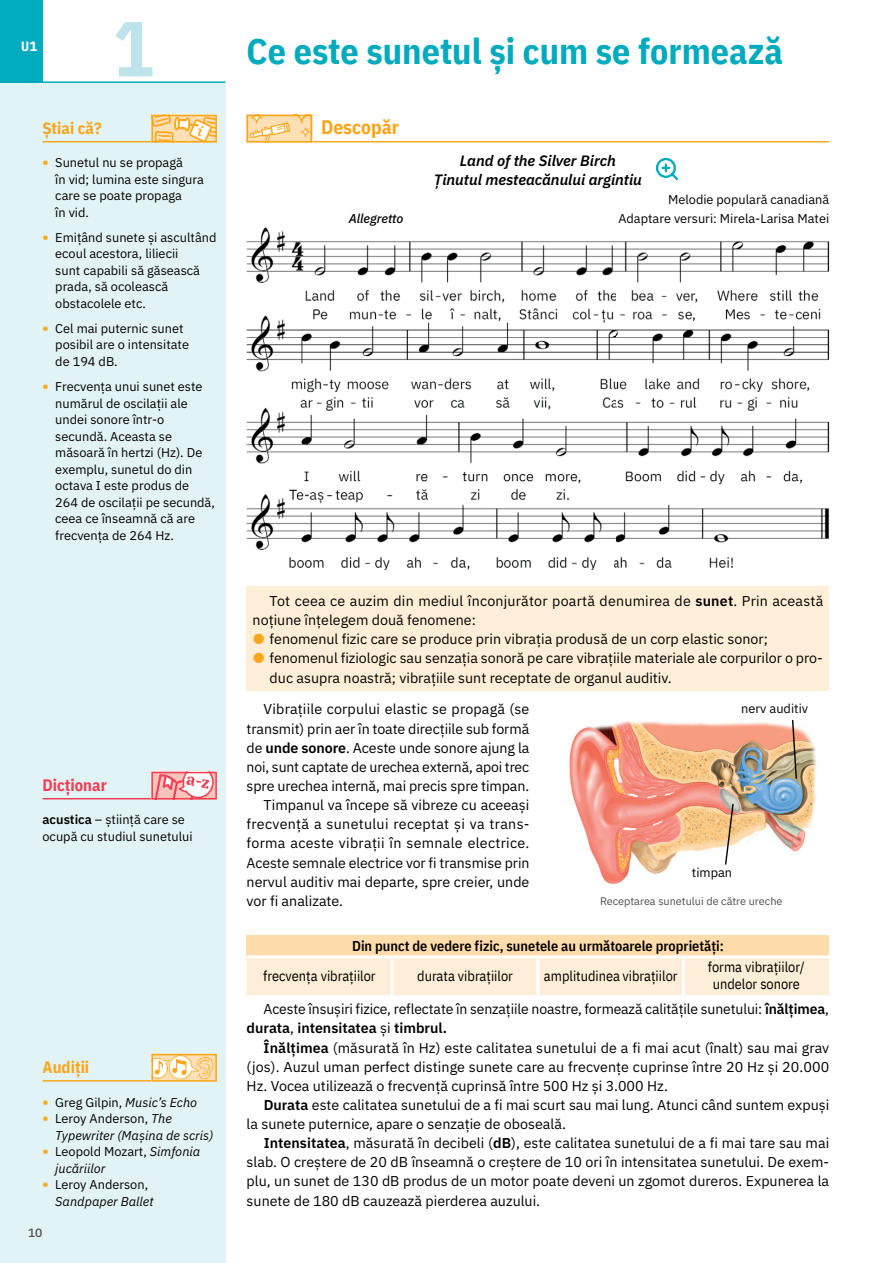
<style>
.page{position:relative;width:893px;height:1263px;background:#fff}
.page>*{position:absolute;margin:0;border:0;box-sizing:border-box;transform-origin:0 0}
.t1{font:700 78px "IBM Plex Sans Cond";color:#bce4ea}
.t2{font:700 36px "IBM Plex Sans Cond";color:#00abbd}
.t3{font:700 19.5px "IBM Plex Sans Cond";color:#faa61a}
.t4{font:700 16.5px "IBM Plex Sans Cond";color:#faa61a}
.t5{font:700 16.5px "IBM Plex Sans Cond";color:#ef4056}
.t6{font:italic 600 15px/19.2px "IBM Plex Sans";color:#000;text-align:center}
.t7{font:14.25px/19.2px "IBM Plex Sans";color:#000}
.t8{font:14.25px/16.5px "IBM Plex Sans Cond";color:#000;text-align:center}
.t9{font:14.25px "IBM Plex Sans";letter-spacing:.02em;color:#000}
.t10{font:600 14.25px "IBM Plex Sans Cond";color:#000}
.t11{font:700 13.5px "IBM Plex Mono";color:#fff}
.t12{font:12.75px/16.5px "IBM Plex Sans";color:#000}
.t13{font:italic 12.75px/16.5px "IBM Plex Sans";color:#000}
.t14{font:italic 500 12.75px "IBM Plex Sans";color:#000}
.t15{font:500 12px "IBM Plex Mono";color:#4d4d4f}
.t16{font:10.8px "IBM Plex Sans";color:#4d4d4f}
.s1{font-weight:700;font-size:14.25px;color:#faa61a}
.s2{font-weight:600}
.s3{font-style:italic}
.s4{font-weight:700;font-style:normal;font-size:14.25px;color:#faa61a}
.s5{font-style:normal}
</style>
<div class="page">
<div style="left:0;top:83px;width:225px;height:1180px;background:#e2f3f5"></div>
<div style="left:0;top:0;width:43px;height:83px;background:#00abbd"></div>
<hr style="left:21px;top:81px;width:204px;height:2px;background:#00abbd">
<hr style="left:43px;top:141px;width:174px;height:1px;background:#faa61a">
<img style="left:154px;top:118px;width:60px;height:21px">
<div style="left:151px;top:115px;width:66px;height:27px;border:2px solid #faa61a"></div>
<hr style="left:43px;top:798px;width:174px;height:1px;background:#ef4056">
<img style="left:154px;top:775px;width:60px;height:21px">
<div style="left:151px;top:772px;width:66px;height:27px;border:2px solid #ef4056"></div>
<hr style="left:43px;top:1080px;width:174px;height:1px;background:#faa61a">
<img style="left:154px;top:1057px;width:60px;height:21px">
<div style="left:151px;top:1054px;width:66px;height:27px;border:2px solid #faa61a"></div>
<hr style="left:247px;top:141px;width:582px;height:1px;background:#faa61a">
<img style="left:247px;top:227px;width:370px;height:343px">
<img style="left:617px;top:241px;width:212px;height:327px">
<div style="left:247px;top:587px;width:582px;height:104px;background:#ffeed7"></div>
<div style="left:247px;top:935px;width:582px;height:22px;background:#ffdcac"></div>
<div style="left:247px;top:958px;width:582px;height:37px;background:#ffeed7"></div>
<hr style="left:247px;top:955px;width:145px;height:3px;background:#fff">
<hr style="left:392px;top:955px;width:146px;height:3px;background:#fff">
<hr style="left:391px;top:958px;width:3px;height:37px;background:#fff">
<hr style="left:538px;top:955px;width:146px;height:3px;background:#fff">
<hr style="left:536px;top:958px;width:3px;height:37px;background:#fff">
<hr style="left:684px;top:955px;width:145px;height:3px;background:#fff">
<hr style="left:682px;top:958px;width:3px;height:37px;background:#fff">
<img style="left:250px;top:118px;width:59px;height:21px">
<div style="left:247px;top:115px;width:65px;height:27px;border:2px solid #faa61a"></div>
<img style="left:569px;top:721px;width:248px;height:163px">
<svg style="left:791px;top:720px;width:7px;height:60px"></svg>
<svg style="left:724px;top:803px;width:10px;height:63px"></svg>
<svg style="left:655px;top:157px;width:23px;height:23px"></svg>
<p class="t11" style="left:21px;top:35px;width:18px">U1</p>
<h1 class="t1" style="left:113px;top:-13px;width:44px">1</h1>
<p class="t4" style="left:43px;top:115px;width:61px">Știai că?</p>
<p class="t12" style="left:55px;top:154px;width:150px;text-indent:-13px"><span class="s1">•</span> Sunetul nu se propagă<br>în vid; lumina este singura care se poate propaga<br>în vid.</p>
<p class="t12" style="left:55px;top:228px;width:163px;text-indent:-13px"><span class="s1">•</span> Emițând sunete și ascultând ecoul acestora, liliecii<br>sunt capabili să găsească prada, să ocolească obstacolele etc.</p>
<p class="t12" style="left:55px;top:319px;width:135px;text-indent:-13px"><span class="s1">•</span> Cel mai puternic sunet posibil are o intensitate de 194 dB.</p>
<p class="t12" style="left:55px;top:377px;width:161px;text-indent:-13px"><span class="s1">•</span> Frecvența unui sunet este numărul de oscilații ale undei sonore într‑o secundă. Aceasta se măsoară în hertzi (Hz). De exempl u, sunetul do din octava I este produs de<br>264 de oscilații pe secundă, ceea ce înseamnă că are frecvența de 264 Hz.</p>
<p class="t5" style="left:43px;top:772px;width:66px">Dicționar</p>
<p class="t12" style="left:43px;top:811px;width:152px"><span class="s2">acustica</span> – știință care se ocupă cu studiul sunetului</p>
<p class="t4" style="left:43px;top:1054px;width:48px">Audiții</p>
<p class="t12" style="left:43px;top:1093px;width:156px"><span class="s1">•</span> Greg Gilpin, <span class="s3">Music’s Echo</span></p>
<p class="t13" style="left:55px;top:1109px;width:160px;text-indent:-13px"><span class="s4">•</span> <span class="s5">Leroy Anderson,</span> The<br>Typewriter (Mașina de scris)</p>
<p class="t13" style="left:55px;top:1142px;width:147px;text-indent:-13px"><span class="s4">•</span> <span class="s5">Leopold Mozart,</span> Simfonia jucăriilor</p>
<p class="t13" style="left:55px;top:1175px;width:100px;text-indent:-13px"><span class="s4">•</span> <span class="s5">Leroy Anderson,<br></span>Sandpaper Ballet</p>
<p class="t15" style="left:28px;top:1224px;width:16px">10</p>
<h2 class="t2" style="left:247px;top:22px;width:538px">Ce este sunetul și cum se formează</h2>
<h3 class="t3" style="left:321px;top:112px;width:79px">Descopăr</h3>
<p class="t6" style="left:434px;top:150px;width:209px">Land of the Silver Birch<br>Ținutul mesteacănului argintiu</p>
<p class="t12" style="left:668px;top:190px;width:163px">Melodie populară canadiană</p>
<p class="t14" style="left:349px;top:209px;width:56px">Allegretto</p>
<p class="t12" style="left:618px;top:209px;width:212px">Adaptare versuri: Mirela‑Larisa Matei</p>
<p class="t7" style="left:270px;top:590px;width:555px">Tot ceea ce auzim din mediul înconjurător poartă denumirea de <span class="s2">sunet</span>. Prin această</p>
<p class="t7" style="left:253px;top:609px;width:225px">noțiune înțelegem două fenomene:</p>
<p class="t7" style="left:270px;top:628px;width:500px">fenomenul fizic care se produce prin vibrația produsă de un corp elastic sonor;</p>
<p class="t7" style="left:270px;top:647px;width:555px">fenomenul fiziologic sau senzația sonoră pe care vibrațiile materiale ale corpurilor o pro‑</p>
<p class="t7" style="left:270px;top:667px;width:404px">duc asupra noastră; vibrațiile sunt receptate de organul auditiv.</p>
<p class="t7" style="left:264px;top:699px;width:267px">Vibrațiile corpului elastic se propagă (se</p>
<p class="t7" style="left:247px;top:718px;width:284px">transmit) prin aer în toate direcțiile sub formă</p>
<p class="t7" style="left:247px;top:737px;width:284px">de <span class="s2">unde sonore</span>. Aceste unde sonore ajung la</p>
<p class="t7" style="left:247px;top:756px;width:284px">noi, sunt captate de urechea externă, apoi trec</p>
<p class="t7" style="left:247px;top:775px;width:284px">spre urechea internă, mai precis spre timpan.</p>
<p class="t7" style="left:264px;top:794px;width:267px">Timpanul va începe să vibreze cu aceeași</p>
<p class="t9" style="left:247px;top:813px;width:284px">frecvență a sunetului receptat și va trans‑</p>
<p class="t9" style="left:247px;top:832px;width:284px">forma aceste vibrații în semnale electrice.</p>
<p class="t7" style="left:247px;top:852px;width:284px">Aceste semnale electrice vor fi transmise prin</p>
<p class="t7" style="left:247px;top:871px;width:284px">nervul auditiv mai departe, spre creier, unde</p>
<p class="t7" style="left:247px;top:890px;width:98px">vor fi analizate.</p>
<p class="t10" style="left:352px;top:934px;width:373px">Din punct de vedere fizic, sunetele au următoarele proprietăți:</p>
<p class="t8" style="left:263px;top:966px;width:114px">frecvența vibrațiilor</p>
<p class="t8" style="left:417px;top:966px;width:97px">durata vibrațiilor</p>
<p class="t8" style="left:544px;top:966px;width:135px">amplitudinea vibrațiilor</p>
<p class="t8" style="left:708px;top:958px;width:98px">forma vibrațiilor/ undelor sonore</p>
<p class="t7" style="left:247px;top:998px;width:584px;text-indent:17px">Aceste însușiri fizice, reflectate în senzațiile noastre, formează calitățile sunetului: <span class="s2">înălțimea</span>, <span class="s2">durata</span>, <span class="s2">intensitatea</span> și <span class="s2">timbrul.</span></p>
<p class="t7" style="left:247px;top:1037px;width:584px;text-align:justify;text-indent:17px"><span class="s2">Înălțimea</span> (măsurată în Hz) este calitatea sunetului de a fi mai acut (înalt) sau mai grav (jos). Auzul uman perfect distinge sunete care au frecvenț e cuprinse între 20 Hz și 20.000<br>Hz. Vocea utilizează o frecvență cuprinsă între 500 Hz și 3.000 Hz.</p>
<p class="t7" style="left:247px;top:1094px;width:584px;text-indent:17px"><span class="s2">Durata</span> este calitatea sunetului de a fi mai scurt sau mai lung. Atunci când suntem expuși la sunete puternice, apare o senzație de oboseală.</p>
<p class="t7" style="left:247px;top:1132px;width:584px;text-align:justify;text-indent:17px"><span class="s2">Intensitatea</span> , măsurată în decibeli (<span class="s2">dB</span>), este calitatea sunetului de a fi mai tare sau mai slab. O creștere de 20 dB înseamnă o creștere de 10 ori în intensitatea sunetului. De exem‑ plu, un sunet de 130 dB produs de un motor poate deveni un zgomot dureros. Expunerea la sunete de 180 dB cauzează pierderea auzului.</p>
<p class="t12" style="left:741px;top:699px;width:68px">nerv auditiv</p>
<p class="t12" style="left:692px;top:864px;width:42px">timpan</p>
<p class="t16" style="left:600px;top:893px;width:184px">Receptarea sunetului de către ureche</p>
</div>
